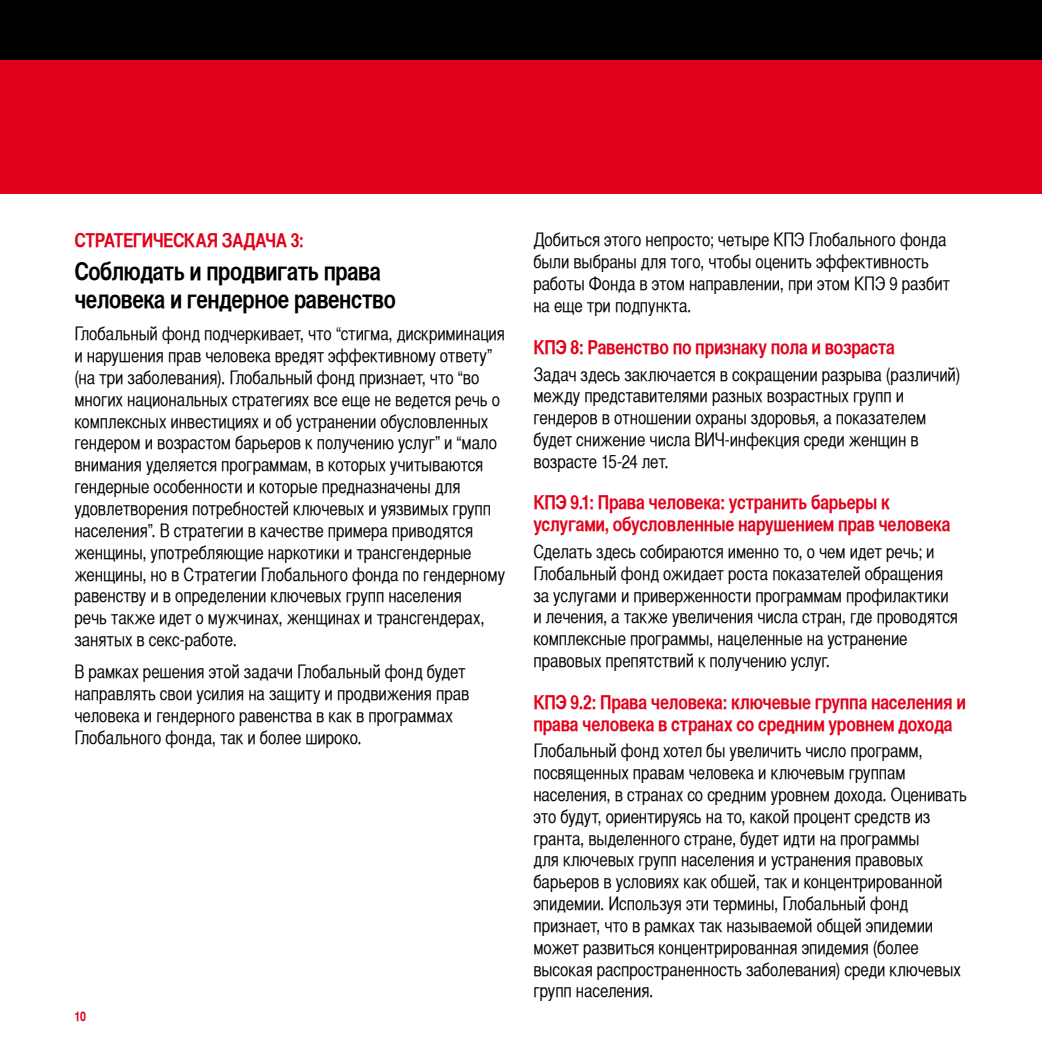
<style>
.page{position:relative;width:1042px;height:1042px;background:#fff}
.page>*{position:absolute;margin:0;border:0;box-sizing:border-box;transform-origin:0 0}
.t1{font:700 24.5px/28px "Helvetica CY";letter-spacing:-.02em;color:#000}
.t2{font:700 19.25px/21.9px "Helvetica CY";letter-spacing:-.015em;color:#e2001a}
.t3{font:18.38px/21.9px "Helvetica CY";letter-spacing:-.005em;color:#000}
.t4{font:700 13.12px "Helvetica CY";color:#e2001a}
</style>
<div class="page">
<div style="left:0;top:0;width:1042px;height:121px;background:#000"></div>
<div style="left:0;top:60px;width:1042px;height:133px;background:#e2001a"></div>
<p class="t2" style="left:74px;top:229px;width:231px">СТРАТЕГИЧЕСКАЯ ЗАДАЧА 3:</p>
<h1 class="t1" style="left:74px;top:257px;width:323px">Соблюдать и продвигать права человека и гендерное равенство</h1>
<p class="t3" style="left:74px;top:323px;width:432px">Глобальный фонд подчеркивает, что “стигма, дискриминация и нарушения прав человека вредят эффективному ответу” (на три заболевания). Глобальный фонд признает, что “во многих национальных стратегиях все еще не ведется речь о комплексных инвестициях и об устранении обусловленных гендером и возрастом барьеров к получению услуг” и “мало внимания уделяется программам, в которых учитываются гендерные особенности и которые предназначены для удовлетворения потребностей ключевых и уязвимых групп населения”. В стратегии в качестве примера приводятся женщины, употребляющие наркотики и трансгендерные женщины, но в Стратегии Глобального фонда по гендерному равенству и в определении ключевых групп населения<br>речь также идет о мужчинах, женщинах и трансгендерах, занятых в секс-работе.</p>
<p class="t3" style="left:74px;top:660px;width:396px">В рамках решения этой задачи Глобальный фонд будет направлять свои усилия на защиту и продвижения прав человека и гендерного равенства в как в программах Глобального фонда, так и более широко.</p>
<p class="t4" style="left:74px;top:1008px;width:13px">10</p>
<p class="t3" style="left:533px;top:229px;width:418px">Добиться этого непросто; четыре КПЭ Глобального фонда были выбраны для того, чтобы оценить эффективность работы Фонда в этом направлении, при этом КПЭ 9 разбит на еще три подпункта.</p>
<p class="t2" style="left:533px;top:336px;width:363px">КПЭ 8: Равенство по признаку пола и возраста</p>
<p class="t3" style="left:533px;top:363px;width:429px">Задач здесь заключается в сокращении разрыва (различий) между представителями разных возрастных групп и гендеров в отношении охраны здоровья, а показателем будет снижение числа ВИЧ-инфекция среди женщин в возрасте 15-24 лет.</p>
<p class="t2" style="left:533px;top:491px;width:419px">КПЭ 9.1: Права человека: устранить барьеры к услугами, обусловленные нарушением прав человека</p>
<p class="t3" style="left:533px;top:541px;width:426px">Сделать здесь собираются именно то, о чем идет речь; и Глобальный фонд ожидает роста показателей обращения за услугами и приверженности программам профилактики и лечения, а также увеличения числа стран, где проводятся комплексные программы, нацеленные на устранение правовых препятствий к получению услуг.</p>
<p class="t2" style="left:533px;top:691px;width:434px">КПЭ 9.2: Права человека: ключевые группа населения и права человека в странах со средним уровнем дохода</p>
<p class="t3" style="left:533px;top:740px;width:435px">Глобальный фонд хотел бы увеличить число программ, посвященных правам человека и ключевым группам населения, в странах со средним уровнем дохода. Оценивать это будут, ориентируясь на то, какой процент средств из гранта, выделенного стране, будет идти на программы<br>для ключевых групп населения и устранения правовых барьеров в условиях как обшей, так и концентрированной эпидемии. Используя эти термины, Глобальный фонд признает, что в рамках так называемой общей эпидемии может развиться концентрированная эпидемия (более высокая распространенность заболевания) среди ключевых групп населения.</p>
</div>
